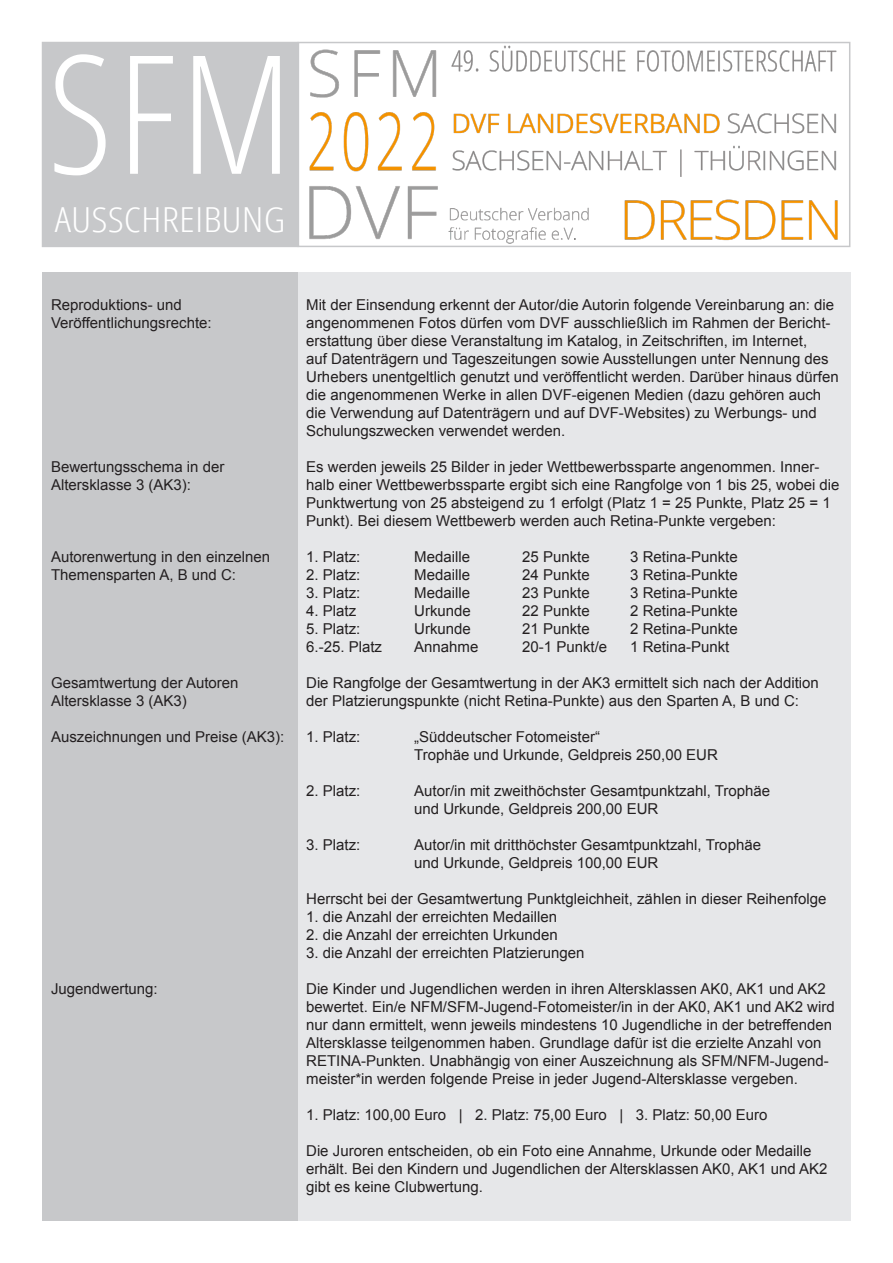
<style>
.page{position:relative;width:893px;height:1263px;background:#fff}
.page>*{position:absolute;margin:0;border:0;box-sizing:border-box;transform-origin:0 0}
.t1{font:300 condensed 165px "Open Sans";color:#fff}
.t2{font:300 condensed 34.5px "Open Sans";color:#fff;scale:1.19 1}
.t3{font:15px/18px "Arial";color:#231f20}
</style>
<div class="page">
<div style="left:43px;top:272px;width:807px;height:948px;background:#c7c8ca"></div>
<div style="left:298px;top:272px;width:552px;height:948px;background:#e6e7e9"></div>
<img style="left:309px;top:45px;width:529px;height:199px">
<div style="left:298px;top:42px;width:552px;height:205px;border:2px solid #c7c8ca"></div>
<div style="left:43px;top:43px;width:255px;height:203px;background:#c7c8ca"></div>
<div style="left:42px;top:42px;width:256px;height:205px;border:2px solid #c7c8ca"></div>
<h1 class="t1" style="left:48px;top:2px;width:247px">SFM</h1>
<h2 class="t2" style="left:55px;top:196px;width:195px">AUSSCHREIBUNG</h2>
<p class="t3" style="left:51px;top:295px;width:162px">Reproduktions- und<br>Veröffentlichungsrechte:</p>
<p class="t3" style="left:51px;top:457px;width:175px">Bewertungsschema in der<br>Altersklasse 3 (AK3):</p>
<p class="t3" style="left:51px;top:547px;width:221px">Autorenwertung in den einzelnen<br>Themensparten A, B und C:</p>
<p class="t3" style="left:51px;top:673px;width:189px">Gesamtwertung der Autoren<br>Altersklasse 3 (AK3)</p>
<p class="t3" style="left:51px;top:727px;width:235px">Auszeichnungen und Preise (AK3):</p>
<p class="t3" style="left:51px;top:979px;width:108px">Jugendwertung:</p>
<p class="t3" style="left:306px;top:295px;width:534px">Mit der Einsendung erkennt der Autor/die Autorin folgende Vereinbarung an: die angenommenen Fotos dürfen vom DVF ausschließlich im Rahmen der Bericht&shy;erstattung über diese Veranstaltung im Katalog, in Zeitschriften, im Internet,<br>auf Datenträgern und Tageszeitungen sowie Ausstellungen unter Nennung des Urhebers unentgeltlich genutzt und veröffentlicht werden. Darüber hinaus dürfen die angenommenen Werke in allen DVF-eigenen Medien (dazu gehören auch die Verwendung auf Datenträgern und auf DVF-Websites) zu Werbungs- und Schulungszwecken verwendet werden.</p>
<p class="t3" style="left:306px;top:457px;width:535px">Es werden jeweils 25 Bilder in jeder Wettbewerbssparte angenommen. Inner&shy;halb einer Wettbewerbssparte ergibt sich eine Rangfolge von 1 bis 25, wobei die Punktwertung von 25 absteigend zu 1 erfolgt (Platz 1 = 25 Punkte, Platz 25 = 1<br>Punkt). Bei diesem Wettbewerb werden auch Retina-Punkte vergeben:</p>
<p class="t3" style="left:306px;top:547px;width:56px">1. Platz:</p>
<p class="t3" style="left:414px;top:547px;width:57px">Medaille</p>
<p class="t3" style="left:522px;top:547px;width:69px">25 Punkte</p>
<p class="t3" style="left:630px;top:547px;width:109px">3 Retina-Punkte</p>
<p class="t3" style="left:306px;top:565px;width:56px">2. Platz:</p>
<p class="t3" style="left:414px;top:565px;width:57px">Medaille</p>
<p class="t3" style="left:522px;top:565px;width:69px">24 Punkte</p>
<p class="t3" style="left:630px;top:565px;width:109px">3 Retina-Punkte</p>
<p class="t3" style="left:306px;top:583px;width:56px">3. Platz:</p>
<p class="t3" style="left:414px;top:583px;width:57px">Medaille</p>
<p class="t3" style="left:522px;top:583px;width:69px">23 Punkte</p>
<p class="t3" style="left:630px;top:583px;width:109px">3 Retina-Punkte</p>
<p class="t3" style="left:306px;top:601px;width:52px">4. Platz</p>
<p class="t3" style="left:414px;top:601px;width:58px">Urkunde</p>
<p class="t3" style="left:522px;top:601px;width:69px">22 Punkte</p>
<p class="t3" style="left:630px;top:601px;width:109px">2 Retina-Punkte</p>
<p class="t3" style="left:306px;top:619px;width:56px">5. Platz:</p>
<p class="t3" style="left:414px;top:619px;width:58px">Urkunde</p>
<p class="t3" style="left:522px;top:619px;width:69px">21 Punkte</p>
<p class="t3" style="left:630px;top:619px;width:109px">2 Retina-Punkte</p>
<p class="t3" style="left:306px;top:637px;width:77px">6.-25. Platz</p>
<p class="t3" style="left:414px;top:637px;width:66px">Annahme</p>
<p class="t3" style="left:522px;top:637px;width:87px">20-1 Punkt/e</p>
<p class="t3" style="left:630px;top:637px;width:101px">1 Retina-Punkt</p>
<p class="t3" style="left:306px;top:673px;width:514px">Die Rangfolge der Gesamtwertung in der AK3 ermittelt sich nach der Addition der Platzierungspunkte (nicht Retina-Punkte) aus den Sparten A, B und C:</p>
<p class="t3" style="left:306px;top:727px;width:56px">1. Platz:</p>
<p class="t3" style="left:414px;top:727px;width:305px">„Süddeutscher Fotomeister“<br>Trophäe und Urkunde, Geldpreis 250,00 EUR</p>
<p class="t3" style="left:306px;top:781px;width:56px">2. Platz:</p>
<p class="t3" style="left:414px;top:781px;width:357px">Autor/in mit zweithöchster Gesamtpunktzahl, Trophäe und Urkunde, Geldpreis 200,00 EUR</p>
<p class="t3" style="left:306px;top:835px;width:56px">3. Platz:</p>
<p class="t3" style="left:414px;top:835px;width:348px">Autor/in mit dritthöchster Gesamtpunktzahl, Trophäe und Urkunde, Geldpreis 100,00 EUR</p>
<p class="t3" style="left:306px;top:889px;width:522px">Herrscht bei der Gesamtwertung Punktgleichheit, zählen in dieser Reihenfolge</p>
<p class="t3" style="left:306px;top:907px;width:252px">1. die Anzahl der erreichten Medaillen</p>
<p class="t3" style="left:306px;top:925px;width:253px">2. die Anzahl der erreichten Urkunden</p>
<p class="t3" style="left:306px;top:943px;width:280px">3. die Anzahl der erreichten Platzierungen</p>
<p class="t3" style="left:306px;top:979px;width:530px">Die Kinder und Jugendlichen werden in ihren Altersklassen AK0, AK1 und AK2 bewertet. Ein/e NFM/SFM-Jugend-Fotomeister/in in der AK0, AK1 und AK2 wird nur dann ermittelt, wenn jeweils mindestens 10 Jugendliche in der betreffenden Altersklasse teilgenommen haben. Grundlage dafür ist die erzielte Anzahl von RETINA-Punkten. Unabhängig von einer Auszeichnung als SFM/NFM-Jugend&shy;meister*in werden folgende Preise in jeder Jugend-Altersklasse vergeben.</p>
<p class="t3" style="left:306px;top:1105px;width:463px">1. Platz: 100,00 Euro | 2. Platz: 75,00 Euro | 3. Platz: 50,00 Euro</p>
<p class="t3" style="left:306px;top:1141px;width:523px">Die Juroren entscheiden, ob ein Foto eine Annahme, Urkunde oder Medaille erhält. Bei den Kindern und Jugendlichen der Altersklassen AK0, AK1 und AK2 gibt es keine Clubwertung.</p>
</div>
